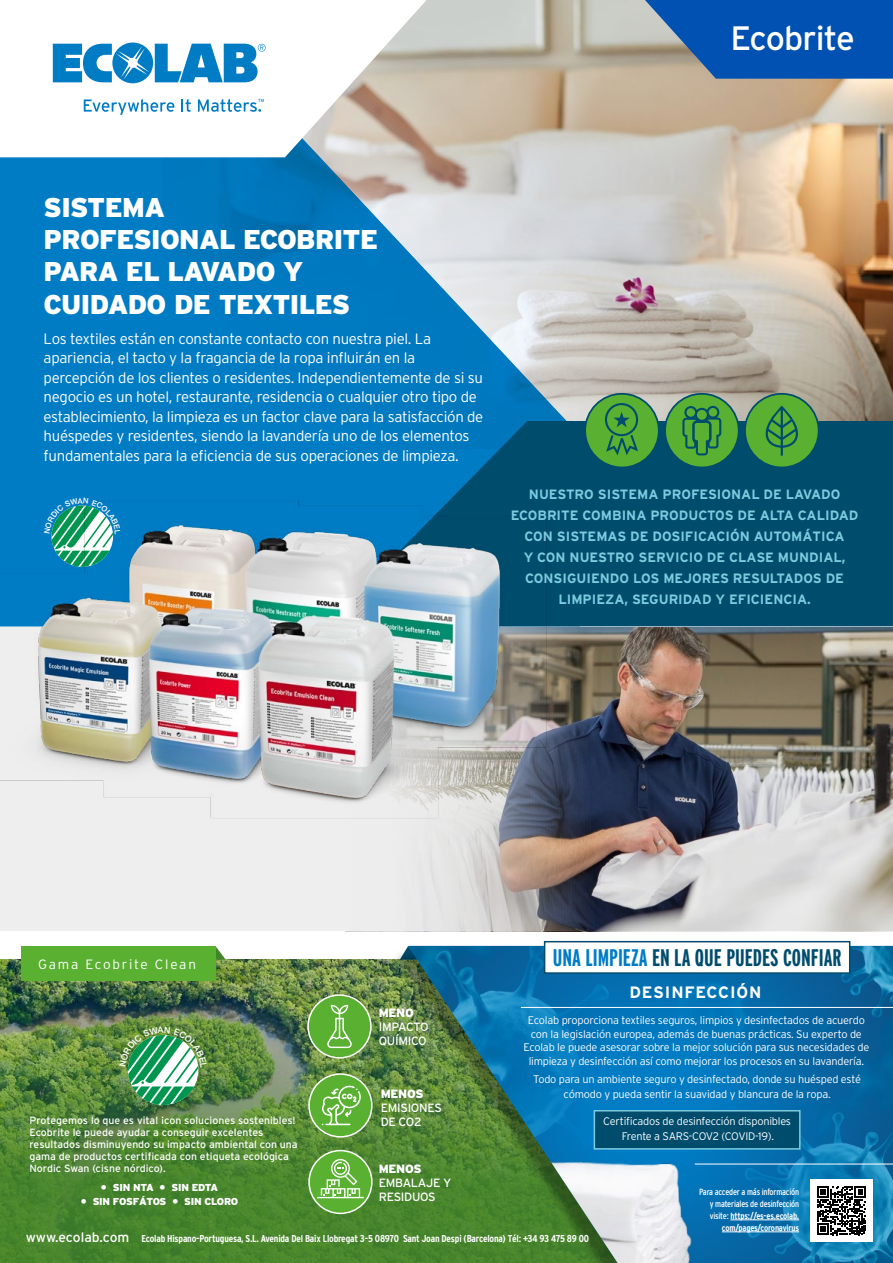
<style>
.page{position:relative;width:893px;height:1263px;background:#fff}
.page>*{position:absolute;margin:0;border:0;box-sizing:border-box;transform-origin:0 0}
.t1{font:33.75px "Interstate";letter-spacing:-.025em;color:#fff}
.t2{font:900 27.15px/32.4px "Interstate";letter-spacing:-.025em;color:#fff}
.t3{font:700 extra-condensed 24px "Interstate";color:#004c6d}
.t4{font:700 16.5px "Interstate";letter-spacing:.05em;color:#fff}
.t5{font:300 15px/19.5px "Interstate";letter-spacing:-.02em;color:#fff}
.t6{font:700 13.5px/21px "Interstate";color:#7ccbde;text-align:center}
.t7{font:300 13.5px "Interstate";letter-spacing:.13em;color:#fff}
.t8{font:12px/13.8px "Interstate";letter-spacing:-.025em;color:#fff}
.t9{font:900 12px "Interstate";letter-spacing:-.025em;color:#fff}
.t10{font:300 10.95px/13.5px "Interstate";letter-spacing:-.02em;color:#fff;text-align:center}
.t11{font:10.5px/12px "Interstate";color:#fff}
.t12{font:700 condensed 10.05px "Interstate";letter-spacing:-.02em;color:#fff}
.t13{font:900 10.05px "Interstate";letter-spacing:-.025em;color:#fff}
.t14{font:condensed 9px/12px "Interstate";letter-spacing:-.02em;color:#fff;text-align:right}
.t15{font:4.5px "Interstate";color:#007cc4}
.s1{color:#007cc4}
.s2{font-weight:700}
.s3{font-weight:400;font-stretch:normal;font-size:13.8px}
</style>
<div class="page">
<img style="left:740px;top:626px;width:153px;height:305px">
<img style="left:0;top:626px;width:740px;height:305px">
<img style="left:427px;top:0;width:466px;height:421px">
<svg style="left:0;top:106px;width:580px;height:392px;background:#328fc4"></svg>
<svg style="left:0;top:0;width:427px;height:157px"></svg>
<svg style="left:53px;top:43px;width:213px;height:40px"></svg>
<svg style="left:84px;top:99px;width:90px;height:16px"></svg>
<svg style="left:182px;top:99px;width:9px;height:13px"></svg>
<svg style="left:198px;top:99px;width:63px;height:13px"></svg>
<svg style="left:326px;top:421px;width:567px;height:205px;background:#00537a"></svg>
<svg style="left:645px;top:0;width:248px;height:79px;background:#1c5fae"></svg>
<div style="left:585px;top:394px;width:74px;height:73px;background:#5ab031;border-radius:50%"></div>
<div style="left:584px;top:393px;width:76px;height:75px;border:2px solid #004c6d;border-radius:50%"></div>
<div style="left:665px;top:394px;width:74px;height:73px;background:#5ab031;border-radius:50%"></div>
<div style="left:664px;top:393px;width:76px;height:75px;border:2px solid #004c6d;border-radius:50%"></div>
<div style="left:745px;top:394px;width:74px;height:73px;background:#5ab031;border-radius:50%"></div>
<div style="left:744px;top:393px;width:75px;height:75px;border:2px solid #004c6d;border-radius:50%"></div>
<img style="left:0;top:960px;width:392px;height:303px">
<div style="left:392px;top:949px;width:501px;height:314px;background:#000;opacity:.34"></div>
<img style="left:833px;top:946px;width:60px;height:317px">
<img style="left:408px;top:946px;width:425px;height:317px">
<svg style="left:215px;top:946px;width:11px;height:14px"></svg>
<div style="left:308px;top:995px;width:63px;height:63px;background:#5ab031;border-radius:50%"></div>
<div style="left:307px;top:994px;width:65px;height:64px;border:1px solid #fff;border-radius:50%"></div>
<svg style="left:309px;top:1074px;width:63px;height:63px;background:#68b643"></svg>
<div style="left:308px;top:1073px;width:65px;height:64px;border:1px solid #fff;border-radius:50%"></div>
<svg style="left:322px;top:1086px;width:39px;height:39px;background:#81c262"></svg>
<svg style="left:309px;top:1150px;width:63px;height:63px"></svg>
<div style="left:308px;top:1150px;width:65px;height:64px;border:1px solid #fff;border-radius:50%"></div>
<svg style="left:317px;top:1159px;width:47px;height:39px;background:#81c262"></svg>
<div style="left:21px;top:946px;width:194px;height:34px;background:#5ab031"></div>
<svg style="left:327px;top:1005px;width:25px;height:43px"></svg>
<svg style="left:605px;top:403px;width:33px;height:52px"></svg>
<svg style="left:766px;top:406px;width:32px;height:50px"></svg>
<svg style="left:682px;top:406px;width:39px;height:49px"></svg>
<img style="left:0;top:498px;width:555px;height:320px">
<hr style="left:521px;top:1007px;width:372px;height:1px;background:#fff">
<hr style="left:695px;top:1164px;width:198px;height:1px;background:#fff">
<div style="left:544px;top:941px;width:306px;height:33px;background:#fff;border:2px solid #004b6c"></div>
<div style="left:594px;top:1110px;width:207px;height:39px;background:#004c6d;border:2px solid #7ccbde"></div>
<div style="left:810px;top:1179px;width:63px;height:63px;background:#fff"></div>
<hr style="left:730px;top:1219px;width:69px;height:1px;background:#fff">
<hr style="left:722px;top:1231px;width:77px;height:1px;background:#fff">
<svg style="left:817px;top:1186px;width:49px;height:49px"></svg>
<img style="left:120px;top:1026px;width:87px;height:79px">
<svg style="left:44px;top:498px;width:77px;height:69px"></svg>
<p class="t15" style="left:258px;top:98px;width:8px">TM</p>
<h1 class="t1" style="left:730px;top:19px;width:126px">Ecobrite</h1>
<h2 class="t2" style="left:44px;top:190px;width:336px">SISTEMA<br>PROFESIONAL ECOBRITE<br>PARA EL LAVADO Y<br>CUIDADO DE TEXTILES</h2>
<p class="t5" style="left:44px;top:329px;width:441px">Los textiles están en constante contacto con nuestra piel. La apariencia, el tacto y la fragancia de la ropa influirán en la percepción de los clientes o residentes. Independientemente de si su negocio es un hotel, restaurante, residencia o cualquier otro tipo de establecimiento, la limpieza es un factor clave para la satisfacción de huéspedes y residentes, siendo la lavandería uno de los elementos fundamentales para la eficiencia de sus operaciones de limpieza.</p>
<p class="t6" style="left:511px;top:483px;width:349px">NUESTRO SISTEMA PROFESIONAL DE LAVADO ECOBRITE COMBINA PRODUCTOS DE ALTA CALIDAD CON SISTEMAS DE DOSIFICACIÓN AUTOMÁTICA<br>Y CON NUESTRO SERVICIO DE CLASE MUNDIAL, CONSIGUIENDO LOS MEJORES RESULTADOS DE LIMPIEZA, SEGURIDAD Y EFICIENCIA.</p>
<p class="t7" style="left:38px;top:956px;width:159px">Gama Ecobrite Clean</p>
<h3 class="t3" style="left:553px;top:944px;width:290px"><span class="s1">UNA LIMPIEZA</span> EN LA QUE PUEDES CONFIAR</h3>
<h3 class="t4" style="left:629px;top:983px;width:133px">DESINFECCIÓN</h3>
<p class="t9" style="left:379px;top:1006px;width:37px">MENO</p>
<p class="t8" style="left:379px;top:1020px;width:51px">IMPACTO<br>QUÍMICO</p>
<p class="t10" style="left:523px;top:1013px;width:347px">Ecolab proporciona textiles seguros, limpios y desinfectados de acuerdo con la legislación europea, además de buenas prácticas. Su experto de Ecolab le puede asesorar sobre la mejor solución para sus necesidades de limpieza y desinfección así como mejorar los procesos en su lavandería.</p>
<p class="t10" style="left:533px;top:1071px;width:329px;line-height:15px">Todo para un ambiente seguro y desinfectado, donde su huésped esté cómodo y pueda sentir la suavidad y blancura de la ropa.</p>
<p class="t10" style="left:603px;top:1113px;width:189px;line-height:15px">Certificados de desinfección disponibles<br>Frente a SARS-COV2 (COVID-19).</p>
<p class="t9" style="left:381px;top:1087px;width:44px">MENOS</p>
<p class="t8" style="left:381px;top:1101px;width:63px">EMISIONES<br>DE CO2</p>
<p class="t9" style="left:379px;top:1162px;width:44px">MENOS</p>
<p class="t8" style="left:379px;top:1175px;width:74px">EMBALAJE Y<br>RESIDUOS</p>
<p class="t11" style="left:29px;top:1114px;width:270px">Protegemos lo que es vital ¡con soluciones sostenibles!<br>Ecobrite le puede ayudar a conseguir excelentes resultados disminuyendo su impacto ambiental con una gama de productos certificada con etiqueta ecológica Nordic Swan (cisne nórdico).</p>
<p class="t13" style="left:101px;top:1182px;width:119px">• SIN NTA • SIN EDTA</p>
<p class="t13" style="left:81px;top:1196px;width:159px">• SIN FOSFÁTOS • SIN CLORO</p>
<p class="t14" style="left:699px;top:1185px;width:102px">Para acceder a más información y materiales de desinfección visite: <span class="s2">https://es-es.ecolab. com/pages/coronavirus</span></p>
<p class="t12" style="left:26px;top:1233px;width:565px"><span class="s3">www.ecolab.com</span> Ecolab Hispano-Portuguesa, S.L. Avenida Del Baix Llobregat 3-5 08970 Sant Joan Despi (Barcelona) Tél: +34 93 475 89 00</p>
</div>
